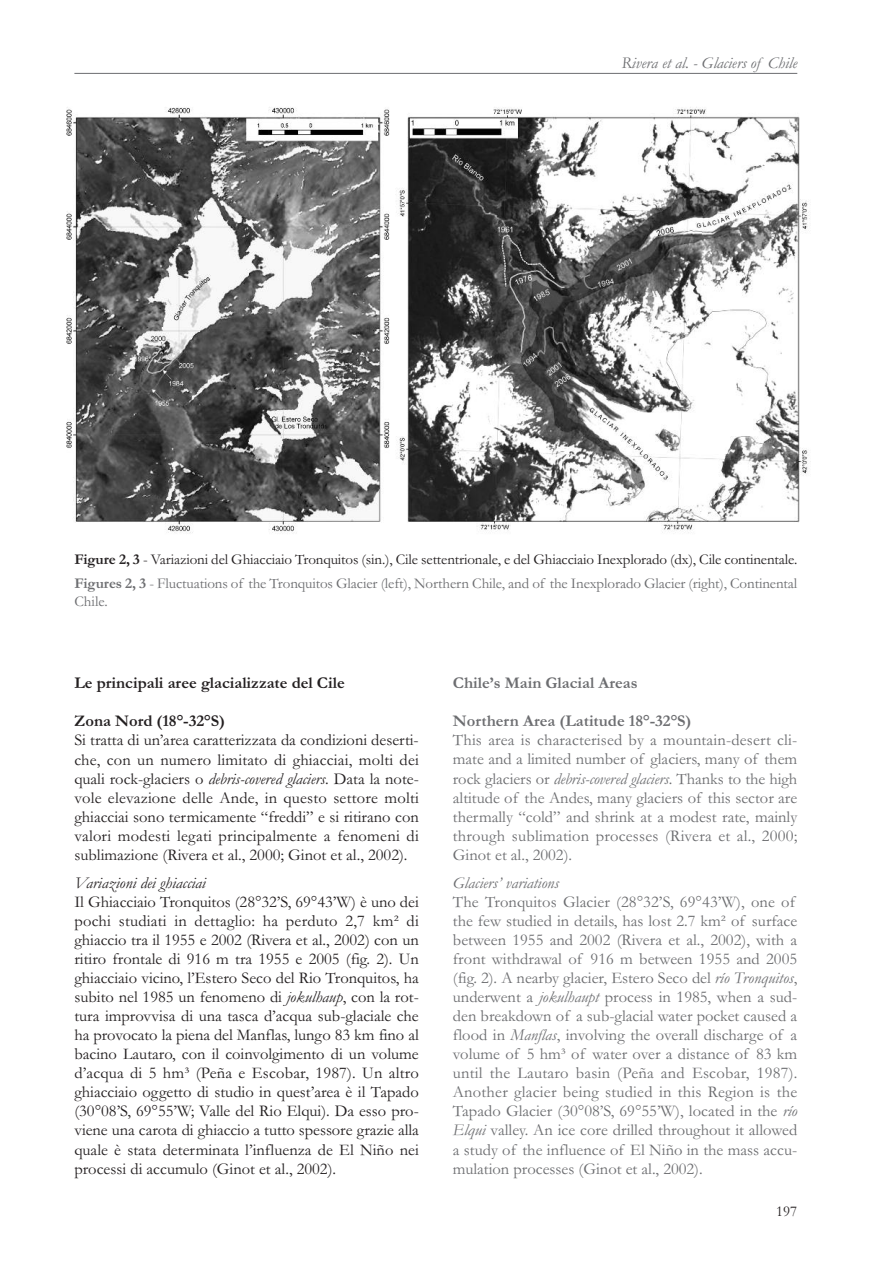
<style>
.page{position:relative;width:893px;height:1263px;background:#fff}
.page>*{position:absolute;margin:0;border:0;box-sizing:border-box;transform-origin:0 0}
.t1{font:16.5px/19px "Garamond";color:#231f20;text-align:justify}
.t2{font:16.5px/19px "Garamond";color:#6c6d70;text-align:justify}
.t3{font:700 16.5px "Garamond";color:#231f20}
.t4{font:700 16.5px "Garamond";color:#6c6d70}
.t5{font:italic 16.5px "Garamond";color:#6c6d70}
.t6{font:italic 16.5px "Garamond";color:#231f20}
.t7{font:15px/24px "Garamond";letter-spacing:-.005em;color:#231f20}
.t8{font:15px "Garamond";color:#6c6d70}
.s1{font-weight:700}
.s2{font-weight:700;color:#6c6d70}
.s3{color:#6c6d70}
.s4{font-style:italic}
</style>
<div class="page">
<hr style="left:74px;top:73px;width:723px;height:1px;background:#6c6d70">
<img style="left:66px;top:107px;width:745px;height:426px">
<p class="t5" style="left:621px;top:53px;width:177px">Rivera et al. - Glaciers of Chile</p>
<p class="t7" style="left:74px;top:547px;width:724px"><span class="s1">Figure 2, 3</span> - Variazioni del Ghiacciaio Tronquitos (sin.), Cile settentrionale, e del Ghiacciaio Inexplorado (dx), Cile continentale.<br><span class="s2">Figures 2, 3</span> <span class="s3">- Fluctuations of the Tronquitos Glacier (left), Northern Chile, and of the Inexplorado Glacier (right), Continental</span></p>
<p class="t8" style="left:74px;top:592px;width:35px">Chile.</p>
<p class="t3" style="left:74px;top:673px;width:272px">Le principali aree glacializzate del Cile</p>
<p class="t3" style="left:74px;top:711px;width:152px">Zona Nord (18°-32°S)</p>
<p class="t1" style="left:74px;top:730px;width:346px">Si tratta di un’area caratterizzata da condizioni deserti&shy;che, con un numero limitato di ghiacciai, molti dei quali rock-glaciers o <span class="s4">debris-covered glaciers</span>. Data la note&shy;vole elevazione delle Ande, in questo settore molti ghiacciai sono termicamente “freddi” e si ritirano con valori modesti legati principalmente a fenomeni di sublimazione (Rivera et al., 2000; Ginot et al., 2002).</p>
<p class="t6" style="left:74px;top:872px;width:133px">Variazioni dei ghiacciai</p>
<p class="t1" style="left:74px;top:892px;width:346px">Il Ghiacciaio Tronquitos (28°32’S, 69°43’W) è uno dei pochi studiati in dettaglio: ha perduto 2,7 km² di ghiaccio tra il 1955 e 2002 (Rivera et al., 2002) con un ritiro frontale di 916 m tra 1955 e 2005 (fig. 2). Un ghiacciaio vicino, l’Estero Seco del Rio Tronquitos, ha subito nel 1985 un fenomeno di <span class="s4">jokulhaup</span>, con la rot&shy;tura improvvisa di una tasca d’acqua sub-glaciale che ha provocato la piena del Manflas, lungo 83 km fino al bacino Lautaro, con il coinvolgimento di un volume d’acqua di 5 hm³ (Peña e Escobar, 1987). Un altro ghiacciaio oggetto di studio in quest’area è il Tapado (30°08’S, 69°55’W; Valle del Rio Elqui). Da esso pro&shy;viene una carota di ghiaccio a tutto spessore grazie alla quale è stata determinata l’influenza de El Niño nei processi di accumulo (Ginot et al., 2002).</p>
<p class="t4" style="left:453px;top:673px;width:186px">Chile’s Main Glacial Areas</p>
<p class="t4" style="left:453px;top:711px;width:240px">Northern Area (Latitude 18°-32°S)</p>
<p class="t2" style="left:453px;top:730px;width:346px">This area is characterised by a mountain-desert cli&shy;mate and a limited number of glaciers, many of them rock glaciers or <span class="s4">debris-covered glaciers</span>. Thanks to the high altitude of the Andes, many glaciers of this sector are thermally “cold” and shrink at a modest rate, mainly through sublimation processes (Rivera et al., 2000; Ginot et al., 2002).</p>
<p class="t5" style="left:453px;top:872px;width:108px">Glaciers’ variations</p>
<p class="t2" style="left:453px;top:892px;width:346px;text-align:left">The Tronquitos Glacier (28°32’S, 69°43’W), one of the few studied in details, has lost 2.7 km² of surface between 1955 and 2002 (Rivera et al., 2002), with a front withdrawal of 916 m between 1955 and 2005 (fig. 2). A nearby glacier, Estero Seco del <span class="s4">río Tronquitos</span>, underwent a <span class="s4">jokulhaupt</span> process in 1985, when a sud&shy;den breakdown of a sub-glacial water pocket caused a flood in <span class="s4">Manflas</span>, involving the overall discharge of a volume of 5 hm³ of water over a distance of 83 km until the Lautaro basin (Peña and Escobar, 1987).<br>Another glacier being studied in this Region is the Tapado Glacier (30°08’S, 69°55’W), located in the <span class="s4">río Elqui</span> valley. An ice core drilled throughout it allowed a study of the influence of El Niño in the mass accu&shy;mulation processes (Ginot et al., 2002).</p>
<p class="t7" style="left:776px;top:1199px;width:23px">197</p>
</div>
